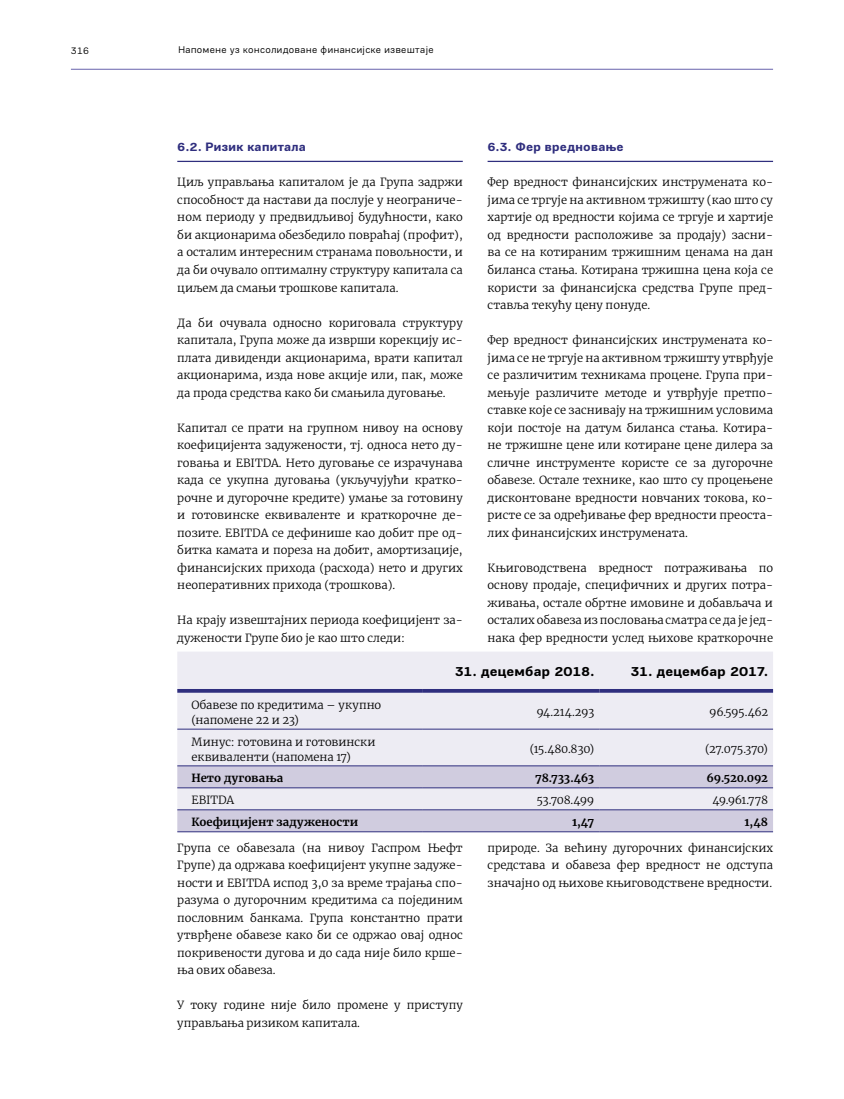
<style>
.page{position:relative;width:844px;height:1099px;background:#fff}
.page>*{position:absolute;margin:0;border:0;box-sizing:border-box;transform-origin:0 0}
.t1{font:700 13.75px "PF Encore Sans Pro";letter-spacing:.015em;color:#000}
.t2{font:700 12.5px "PF Encore Sans Pro";letter-spacing:.025em;color:#2f2e7e}
.t3{font:300 11.25px/17.5px "Merriweather";color:#000;text-align:justify}
.t4{font:700 11.25px "Merriweather";color:#000}
.t5{font:10px "PF Encore Sans Pro";letter-spacing:.055em;color:#000}
</style>
<div class="page">
<hr style="left:71px;top:69px;width:701px;height:1px;background:#6863ac">
<hr style="left:177px;top:161px;width:285px;height:1px;background:#2f2e7e">
<div style="left:177px;top:652px;width:595px;height:113px;background:#edecf3"></div>
<svg style="left:177px;top:766px;width:595px;height:65px;fill:#d0ccdf"></svg>
<hr style="left:177px;top:831px;width:246px;height:1px;background:#2f2e7e">
<hr style="left:423px;top:831px;width:176px;height:1px;background:#2f2e7e">
<hr style="left:599px;top:831px;width:173px;height:1px;background:#2f2e7e">
<hr style="left:177px;top:689px;width:246px;height:3px;background:#2f2e7e">
<hr style="left:423px;top:689px;width:176px;height:3px;background:#2f2e7e">
<hr style="left:599px;top:689px;width:173px;height:3px;background:#2f2e7e">
<hr style="left:177px;top:728px;width:246px;height:1px;background:#2f2e7e">
<hr style="left:423px;top:728px;width:176px;height:1px;background:#2f2e7e">
<hr style="left:599px;top:728px;width:173px;height:1px;background:#2f2e7e">
<hr style="left:177px;top:765px;width:246px;height:1px;background:#2f2e7e">
<hr style="left:423px;top:765px;width:176px;height:1px;background:#2f2e7e">
<hr style="left:599px;top:765px;width:173px;height:1px;background:#2f2e7e">
<hr style="left:177px;top:787px;width:246px;height:1px;background:#2f2e7e">
<hr style="left:423px;top:787px;width:176px;height:1px;background:#2f2e7e">
<hr style="left:599px;top:787px;width:173px;height:1px;background:#2f2e7e">
<hr style="left:177px;top:809px;width:246px;height:1px;background:#2f2e7e">
<hr style="left:423px;top:809px;width:176px;height:1px;background:#2f2e7e">
<hr style="left:599px;top:809px;width:173px;height:1px;background:#2f2e7e">
<hr style="left:487px;top:161px;width:285px;height:1px;background:#2f2e7e">
<p class="t5" style="left:71px;top:44px;width:20px">316</p>
<p class="t5" style="left:178px;top:44px;width:257px">Напомене уз консолидоване финансијске извештаје</p>
<p class="t2" style="left:177px;top:139px;width:130px">6.2. Ризик капитала</p>
<p class="t3" style="left:177px;top:173px;width:287px">Циљ управљања капиталом је да Група задржи способност да настави да послује у неограниче&shy;ном периоду у предвидљивој будућности, како би акционарима обезбедило повраћај (профит), а осталим интересним странама повољности, и да би очувало оптималну структуру капитала са циљем да смањи трошкове капитала.</p>
<p class="t3" style="left:177px;top:313px;width:287px">Да би очувала односно кориговала структуру капитала, Група може да изврши корекцију ис&shy;плата дивиденди акционарима, врати капитал акционарима, изда нове акције или, пак, може да прода средства како би смањила дуговање.</p>
<p class="t3" style="left:177px;top:418px;width:287px">Капитал се прати на групном нивоу на основу коефицијента задужености, тј. односа нето ду&shy;говања и EBITDA. Нето дуговање се израчунава када се укупна дуговања (укључујући кратко&shy;рочне и дугорочне кредите) умање за готовину и готовинске еквиваленте и краткорочне де&shy;позите. EBITDA се дефинише као добит пре од&shy;битка камата и пореза на добит, амортизације, финансијских прихода (расхода) нето и других неоперативних прихода (трошкова).</p>
<p class="t3" style="left:177px;top:611px;width:287px">На крају извештајних периода коефицијент за&shy;дужености Групе био је као што следи:</p>
<p class="t2" style="left:487px;top:139px;width:138px">6.3. Фер вредновање</p>
<p class="t3" style="left:487px;top:173px;width:287px">Фер вредност финансијских инструмената ко&shy;јима се тргује на активном тржишту (као што су хартије од вредности којима се тргује и хартије од вредности расположиве за продају) засни&shy;ва се на котираним тржишним ценама на дан биланса стања. Котирана тржишна цена која се користи за финансијска средства Групе пред&shy;ставља текућу цену понуде.</p>
<p class="t3" style="left:487px;top:331px;width:287px">Фер вредност финансијских инструмената ко&shy;јима се не тргује на активном тржишту утврђује се различитим техникама процене. Група при&shy;мењује различите методе и утврђује претпо&shy;ставке које се заснивају на тржишним условима који постоје на датум биланса стања. Котира&shy;не тржишне цене или котиране цене дилера за сличне инструменте користе се за дугорочне обавезе. Остале технике, као што су процењене дисконтоване вредности новчаних токова, ко&shy;ристе се за одређивање фер вредности преоста&shy;лих финансијских инструмената.</p>
<p class="t3" style="left:487px;top:558px;width:287px">Књиговодствена вредност потраживања по основу продаје, специфичних и других потра&shy;живања, остале обртне имовине и добављача и осталих обавеза из пословања сматра се да је јед&shy;нака фер вредности услед њихове краткорочне</p>
<p class="t1" style="left:454px;top:663px;width:141px">31. децембар 2018.</p>
<p class="t1" style="left:630px;top:663px;width:139px">31. децембар 2017.</p>
<p class="t3" style="left:191px;top:697px;width:191px;line-height:15px">Обавезе по кредитима – укупно (напомене 22 и 23)</p>
<p class="t3" style="left:536px;top:703px;width:59px">94.214.293</p>
<p class="t3" style="left:709px;top:703px;width:60px">96.595.462</p>
<p class="t3" style="left:191px;top:733px;width:185px;line-height:15px">Минус: готовина и готовински еквиваленти (напомена 17)</p>
<p class="t3" style="left:529px;top:739px;width:66px">(15.480.830)</p>
<p class="t3" style="left:705px;top:739px;width:64px">(27.075.370)</p>
<p class="t4" style="left:191px;top:770px;width:93px">Нето дуговања</p>
<p class="t4" style="left:535px;top:770px;width:61px">78.733.463</p>
<p class="t4" style="left:706px;top:770px;width:63px">69.520.092</p>
<p class="t3" style="left:191px;top:791px;width:44px">EBITDA</p>
<p class="t3" style="left:536px;top:791px;width:59px">53.708.499</p>
<p class="t3" style="left:712px;top:791px;width:57px">49.961.778</p>
<p class="t4" style="left:191px;top:814px;width:168px">Коефицијент задужености</p>
<p class="t4" style="left:572px;top:814px;width:24px">1,47</p>
<p class="t4" style="left:744px;top:814px;width:25px">1,48</p>
<p class="t3" style="left:177px;top:838px;width:287px">Група се обавезала (на нивоу Гаспром Њефт Групе) да одржава коефицијент укупне задуже&shy;ности и EBITDA испод 3,0 за време трајања спо&shy;разума о дугорочним кредитима са појединим пословним банкама. Група константно прати утврђене обавезе како би се одржао овај однос покривености дугова и до сада није било крше&shy;ња ових обавеза.</p>
<p class="t3" style="left:177px;top:996px;width:287px">У току године није било промене у приступу управљања ризиком капитала.</p>
<p class="t3" style="left:487px;top:838px;width:287px">природе. За већину дугорочних финансијских средстава и обавеза фер вредност не одступа значајно од њихове књиговодствене вредности.</p>
</div>
